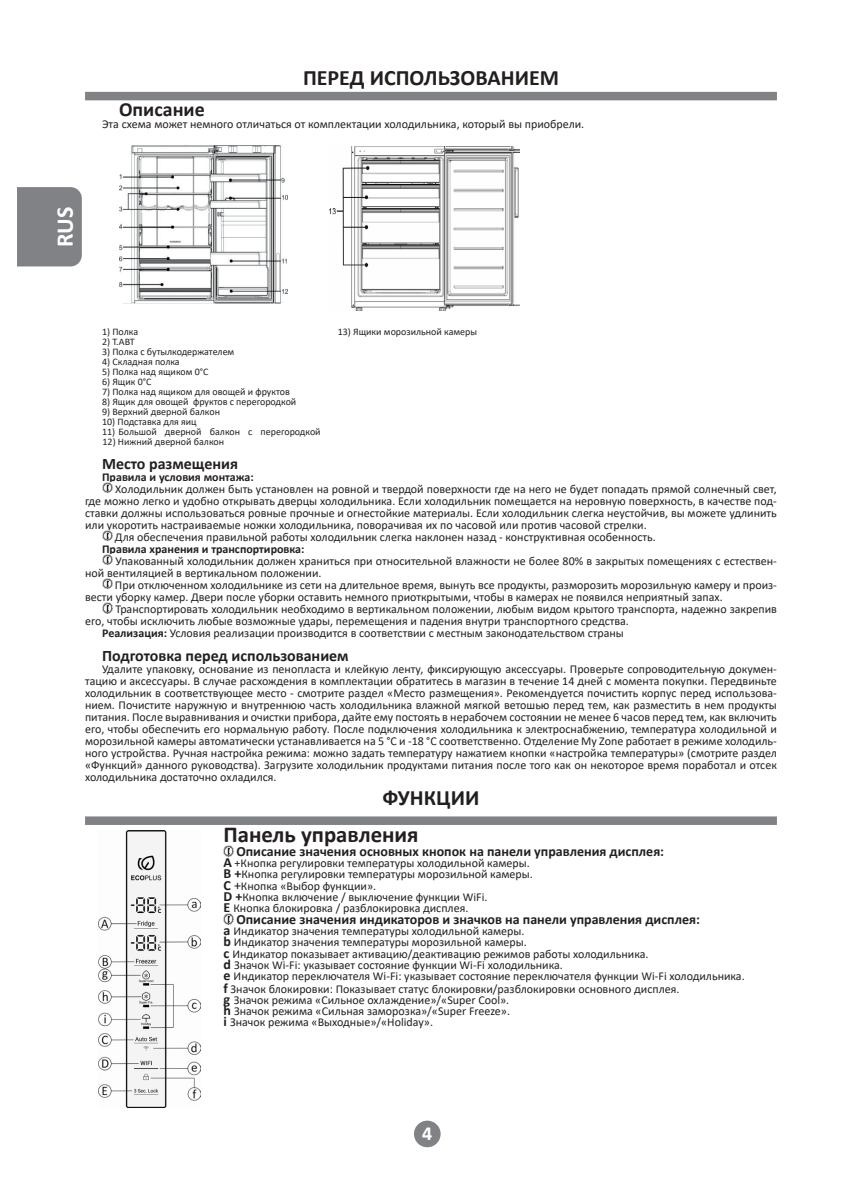
<style>
.page{position:relative;width:862px;height:1202px;background:#fff}
.page>*{position:absolute;margin:0;border:0;box-sizing:border-box;transform-origin:0 0}
.t1{font:700 24px "Calibri";color:#fff}
.Основной_8{font:700 22.8px "Calibri";color:#231f20}
.Раздел_RUS{font:700 22px "Calibri";color:#231f20}
.Заголовок{font:700 20px "Calibri";color:#231f20}
.t2{font:700 20px "Calibri";color:#fff}
.Основной_8-2{font:700 16px "Calibri";color:#231f20}
.Основной_8-3{font:700 14px "Calibri";color:#231f20}
.Основной_8-4{font:12px/12px "Calibri";color:#231f20}
.Основной_8-5{font:700 12px "Calibri";color:#231f20}
.Основной_8-6{font:10px "Calibri";color:#231f20}
.s1{font-weight:700}
.s2{font-weight:700;font-size:14px}
.s3{font-size:14px}
</style>
<div class="page">
<div style="left:85px;top:92px;width:692px;height:8px;background:#808285"></div>
<div style="left:414px;top:1121px;width:27px;height:26px;background:#808285;border-radius:50%"></div>
<div style="left:17px;top:187px;width:65px;height:79px;background:#808285"></div>
<img style="left:119px;top:145px;width:169px;height:158px">
<svg style="left:102px;top:483px;width:10px;height:10px"></svg>
<svg style="left:102px;top:531px;width:10px;height:10px"></svg>
<svg style="left:102px;top:555px;width:10px;height:10px"></svg>
<svg style="left:102px;top:579px;width:10px;height:10px"></svg>
<svg style="left:102px;top:603px;width:10px;height:10px"></svg>
<div style="left:85px;top:816px;width:692px;height:9px;background:#808285"></div>
<img style="left:329px;top:147px;width:191px;height:164px">
<svg style="left:223px;top:846px;width:11px;height:10px"></svg>
<svg style="left:223px;top:914px;width:11px;height:10px"></svg>
<img style="left:98px;top:831px;width:103px;height:276px">
<p class="Раздел_RUS" style="left:303px;top:62px;width:257px">ПЕРЕД ИСПОЛЬЗОВАНИЕМ</p>
<p class="Заголовок" style="left:119px;top:95px;width:87px">Описание</p>
<p class="Основной_8-4" style="left:102px;top:118px;width:484px">Эта схема может немного отличаться от комплектации холодильника, который вы приобрели.</p>
<h1 class="t1" style="left:48px;top:247px;width:42px;rotate:-90deg">RUS</h1>
<p class="Основной_8-6" style="left:102px;top:325px;width:38px">1) Полка</p>
<p class="Основной_8-6" style="left:102px;top:335px;width:34px">2) T.ABT</p>
<p class="Основной_8-6" style="left:102px;top:345px;width:134px">3) Полка с бутылкодержателем</p>
<p class="Основной_8-6" style="left:102px;top:355px;width:79px">4) Складная полка</p>
<p class="Основной_8-6" style="left:102px;top:365px;width:108px">5) Полка над ящиком 0°C</p>
<p class="Основной_8-6" style="left:102px;top:375px;width:51px">6) Ящик 0°C</p>
<p class="Основной_8-6" style="left:102px;top:385px;width:189px">7) Полка над ящиком для овощей и фруктов</p>
<p class="Основной_8-6" style="left:102px;top:395px;width:196px">8) Ящик для овощей фруктов с перегородкой</p>
<p class="Основной_8-6" style="left:102px;top:405px;width:119px">9) Верхний дверной балкон</p>
<p class="Основной_8-6" style="left:102px;top:415px;width:96px">10) Подставка для яиц</p>
<p class="Основной_8-6" style="left:102px;top:425px;width:220px">11) Большой дверной балкон с перегородкой</p>
<p class="Основной_8-6" style="left:103px;top:435px;width:123px">12) Нижний дверной балкон</p>
<p class="Основной_8-6" style="left:338px;top:325px;width:141px">13) Ящики морозильной камеры</p>
<p class="Основной_8-2" style="left:102px;top:452px;width:137px">Место размещения</p>
<p class="Основной_8-5" style="left:102px;top:468px;width:153px">Правила и условия монтажа:</p>
<p class="Основной_8-4" style="left:85px;top:483px;width:693px;text-align:justify;text-indent:30px">Холодильник должен быть установлен на ровной и твердой поверхности где на него не будет попадать прямой солнечный свет, где можно легко и удобно открывать дверцы холодильника. Если холодильник помещается на неровную поверхность, в качестве под&shy;ставки должны использоваться ровные прочные и огнестойкие материалы. Если холодильник слегка неустойчив, вы можете удлинить или укоротить настраиваемые ножки холодильника, поворачивая их по часовой или против часовой стрелки.</p>
<p class="Основной_8-4" style="left:115px;top:531px;width:542px">Для обеспечения правильной работы холодильник слегка наклонен назад - конструктивная особенность.</p>
<p class="Основной_8-5" style="left:102px;top:540px;width:204px">Правила хранения и транспортировка:</p>
<p class="Основной_8-4" style="left:85px;top:555px;width:693px;text-indent:30px">Упакованный холодильник должен храниться при относительной влажности не более 80% в закрытых помещениях с естествен&shy;ной вентиляцией в вертикальном положении.</p>
<p class="Основной_8-4" style="left:85px;top:579px;width:693px;text-indent:30px">При отключенном холодильнике из сети на длительное время, вынуть все продукты, разморозить морозильную камеру и произ&shy;вести уборку камер. Двери после уборки оставить немного приоткрытыми, чтобы в камерах не появился неприятный запах.</p>
<p class="Основной_8-4" style="left:85px;top:603px;width:693px;text-indent:30px">Транспортировать холодильник необходимо в вертикальном положении, любым видом крытого транспорта, надежно закрепив его, чтобы исключить любые возможные удары, перемещения и падения внутри транспортного средства.</p>
<p class="Основной_8-4" style="left:102px;top:627px;width:523px"><span class="s1">Реализация:</span> Условия реализации производится в соответствии с местным законодательством страны</p>
<p class="Основной_8-2" style="left:102px;top:644px;width:248px">Подготовка перед использованием</p>
<p class="Основной_8-4" style="left:85px;top:663px;width:693px;text-align:justify;text-indent:17px">Удалите упаковку, основание из пенопласта и клейкую ленту, фиксирующую аксессуары. Проверьте сопроводительную докумен&shy;тацию и аксессуары. В случае расхождения в комплектации обратитесь в магазин в течение 14 дней с момента покупки. Передвиньте холодильник в соответствующее место - смотрите раздел «Место размещения». Рекомендуется почистить корпус перед использова&shy;нием. Почистите наружную и внутреннюю часть холодильника влажной мягкой ветошью перед тем, как разместить в нем продукты питания. После выравнивания и очистки прибора, дайте ему постоять в нерабочем состоянии не менее 6 часов перед тем, как включить его, чтобы обеспечить его нормальную работу. После подключения холодильника к электроснабжению, температура холодильной и морозильной камеры автоматически устанавливается на 5 °C и -18 °C соответственно. Отделение My Zone работает в режиме холодиль&shy;ного устройства. Ручная настройка режима: можно задать температуру нажатием кнопки «настройка температуры» (смотрите раздел «Функций» данного руководства). Загрузите холодильник продуктами питания после того как он некоторое время поработал и отсек холодильника достаточно охладился.</p>
<p class="Раздел_RUS" style="left:383px;top:782px;width:98px">ФУНКЦИИ</p>
<p class="Основной_8" style="left:223px;top:818px;width:197px">Панель управления</p>
<p class="Основной_8-3" style="left:236px;top:841px;width:429px">Описание значения основных кнопок на панели управления дисплея:</p>
<p class="Основной_8-4" style="left:223px;top:857px;width:308px"><span class="s2">A</span> +Кнопка регулировки температуры холодильной камеры.</p>
<p class="Основной_8-4" style="left:223px;top:868px;width:311px"><span class="s2">B +</span>Кнопка регулировки температуры морозильной камеры.</p>
<p class="Основной_8-4" style="left:223px;top:879px;width:154px"><span class="s2">C</span> <span class="s3">+</span>Кнопка «Выбор функции».</p>
<p class="Основной_8-4" style="left:223px;top:890px;width:265px"><span class="s2">D +</span>Кнопка включение / выключение функции WiFi.</p>
<p class="Основной_8-4" style="left:223px;top:902px;width:246px"><span class="s2">E</span> Кнопка блокировка / разблокировка дисплея.</p>
<p class="Основной_8-3" style="left:236px;top:909px;width:465px">Описание значения индикаторов и значков на панели управления дисплея:</p>
<p class="Основной_8-4" style="left:223px;top:925px;width:303px"><span class="s2">а</span> Индикатор значения температуры холодильной камеры.</p>
<p class="Основной_8-4" style="left:223px;top:936px;width:305px"><span class="s2">b</span> Индикатор значения температуры морозильной камеры.</p>
<p class="Основной_8-4" style="left:223px;top:947px;width:426px"><span class="s2">c</span> Индикатор показывает активацию/деактивацию режимов работы холодильника.</p>
<p class="Основной_8-4" style="left:223px;top:958px;width:341px"><span class="s2">d</span> Значок Wi-Fi: указывает состояние функции Wi-Fi холодильника.</p>
<p class="Основной_8-4" style="left:223px;top:970px;width:523px"><span class="s2">e</span> Индикатор переключателя Wi-Fi: указывает состояние переключателя функции Wi-Fi холодильника.</p>
<p class="Основной_8-4" style="left:223px;top:982px;width:457px"><span class="s2">f</span> Значок блокировки: Показывает статус блокировки/разблокировки основного дисплея.</p>
<p class="Основной_8-4" style="left:223px;top:993px;width:287px"><span class="s2">g</span> Значок режима «Сильное охлаждение»/«Super Cool».</p>
<p class="Основной_8-4" style="left:223px;top:1005px;width:288px"><span class="s2">h</span> Значок режима «Сильная заморозка»/«Super Freeze».</p>
<p class="Основной_8-4" style="left:223px;top:1016px;width:211px"><span class="s2">i</span> Значок режима «Выходные»/«Holiday».</p>
<h3 class="t2" style="left:422px;top:1120px;width:12px">4</h3>
</div>
